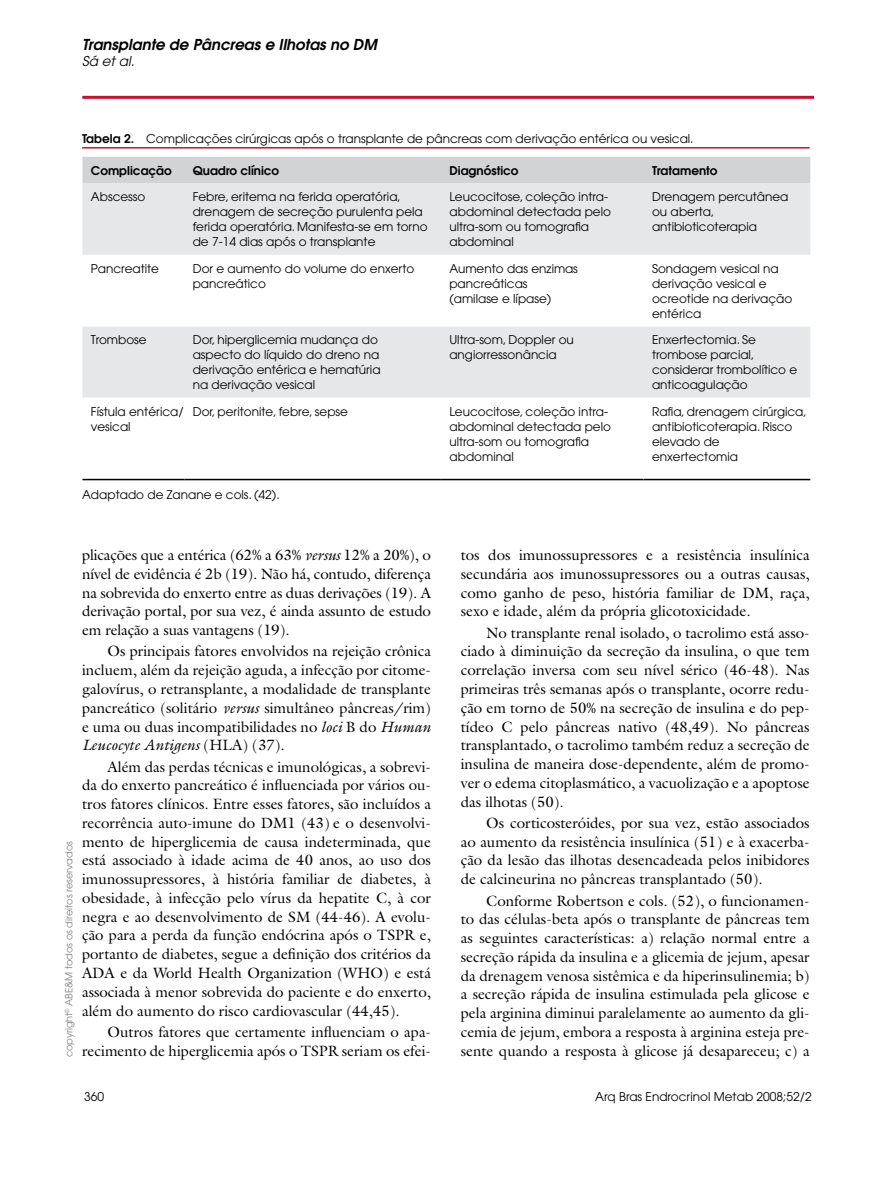
<style>
.page{position:relative;width:896px;height:1194px;background:#fff}
.page>*{position:absolute;margin:0;border:0;box-sizing:border-box;transform-origin:0 0}
.t1{font:15px/18.8px "Galliard";color:#000;text-align:justify}
.t2{font:italic 600 15px "Avant Garde";color:#000}
.t3{font:italic 13.5px "Avant Garde";color:#000}
.t4{font:12px/15px "Avant Garde";color:#000}
.t5{font:600 12px "Avant Garde";color:#000}
.t6{font:9.9px "Avant Garde";letter-spacing:-.01em;color:#808285}
.s1{font-weight:600}
.s2{font-style:italic}
</style>
<div class="page">
<hr style="left:82px;top:96px;width:732px;height:3px;background:#c41230">
<hr style="left:82px;top:147px;width:727px;height:1px;background:#c41230">
<div style="left:82px;top:157px;width:728px;height:26px;background:#d1d3d4"></div>
<div style="left:82px;top:183px;width:728px;height:72px;background:#e6e7e8"></div>
<div style="left:82px;top:326px;width:728px;height:72px;background:#e6e7e8"></div>
<hr style="left:82px;top:478px;width:102px;height:2px;background:#000">
<hr style="left:184px;top:478px;width:257px;height:2px;background:#000">
<hr style="left:441px;top:478px;width:202px;height:2px;background:#000">
<hr style="left:643px;top:478px;width:167px;height:2px;background:#000">
<p class="t2" style="left:82px;top:35px;width:296px">Transplante de Pâncreas e Ilhotas no DM</p>
<p class="t3" style="left:82px;top:53px;width:54px">Sá et al.</p>
<p class="t4" style="left:82px;top:131px;width:613px"><span class="s1">Tabela 2.</span> Complicações cirúrgicas após o transplante de pâncreas com derivação entérica ou vesical.</p>
<p class="t5" style="left:91px;top:163px;width:82px">Complicação</p>
<p class="t5" style="left:193px;top:163px;width:88px">Quadro clínico</p>
<p class="t5" style="left:449px;top:163px;width:71px">Diagnóstico</p>
<p class="t5" style="left:652px;top:163px;width:67px">Tratamento</p>
<p class="t4" style="left:91px;top:189px;width:56px">Abscesso</p>
<p class="t4" style="left:193px;top:189px;width:236px">Febre, eritema na ferida operatória, drenagem de secreção purulenta pela ferida operatória. Manifesta-se em torno de 7-14 dias após o transplante</p>
<p class="t4" style="left:449px;top:189px;width:163px">Leucocitose, coleção intra&shy;abdominal detectada pelo ultra-som ou tomografia abdominal</p>
<p class="t4" style="left:652px;top:189px;width:138px">Drenagem percutânea ou aberta, antibioticoterapia</p>
<p class="t4" style="left:91px;top:261px;width:70px">Pancreatite</p>
<p class="t4" style="left:193px;top:261px;width:223px">Dor e aumento do volume do enxerto pancreático</p>
<p class="t4" style="left:449px;top:261px;width:130px">Aumento das enzimas pancreáticas (amilase e lípase)</p>
<p class="t4" style="left:652px;top:261px;width:142px">Sondagem vesical na derivação vesical e ocreotide na derivação entérica</p>
<p class="t4" style="left:91px;top:332px;width:57px">Trombose</p>
<p class="t4" style="left:193px;top:332px;width:189px">Dor, hiperglicemia mudança do aspecto do líquido do dreno na derivação entérica e hematúria na derivação vesical</p>
<p class="t4" style="left:449px;top:332px;width:126px">Ultra-som, Doppler ou angiorressonância</p>
<p class="t4" style="left:652px;top:332px;width:147px">Enxertectomia. Se trombose parcial, considerar trombolítico e anticoagulação</p>
<p class="t4" style="left:91px;top:403px;width:94px">Fístula entérica/ vesical</p>
<p class="t4" style="left:193px;top:403px;width:157px">Dor, peritonite, febre, sepse</p>
<p class="t4" style="left:449px;top:403px;width:163px">Leucocitose, coleção intra&shy;abdominal detectada pelo ultra-som ou tomografia abdominal</p>
<p class="t4" style="left:652px;top:403px;width:156px">Rafia, drenagem cirúrgica, antibioticoterapia. Risco elevado de enxertectomia</p>
<p class="t4" style="left:82px;top:487px;width:199px">Adaptado de Zanane e cols. (42).</p>
<p class="t1" style="left:82px;top:545px;width:350px">plicações que a entérica (62% a 63% <span class="s2">versus</span> 12% a 20%), o nível de evidência é 2b (19). Não há, contudo, diferença na sobrevida do enxerto entre as duas derivações (19). A derivação portal, por sua vez, é ainda assunto de estudo em relação a suas vantagens (19).</p>
<p class="t1" style="left:82px;top:641px;width:350px;text-indent:26px">Os principais fatores envolvidos na rejeição crônica incluem, além da rejeição aguda, a infecção por citome&shy;galovírus, o retransplante, a modalidade de transplante pancreático (solitário <span class="s2">versus</span> simultâneo pâncreas/rim) e uma ou duas incompatibilidades no <span class="s2">loci</span> B do <span class="s2">Human Leucocyte Antigens</span> (HLA) (37).</p>
<p class="t1" style="left:82px;top:756px;width:350px;text-indent:26px">Além das perdas técnicas e imunológicas, a sobrevi&shy;da do enxerto pancreático é influenciada por vários ou&shy;tros fatores clínicos. Entre esses fatores, são incluídos a recorrência auto-imune do DM1 (43) e o desenvolvi&shy;mento de hiperglicemia de causa indeterminada, que está associado à idade acima de 40 anos, ao uso dos imunossupressores, à história familiar de diabetes, à obesidade, à infecção pelo vírus da hepatite C, à cor negra e ao desenvolvimento de SM (44-46). A evolu&shy;ção para a perda da função endócrina após o TSPR e, portanto de diabetes, segue a definição dos critérios da ADA e da World Health Organization (WHO) e está associada à menor sobrevida do paciente e do enxerto, além do aumento do risco cardiovascular (44,45).</p>
<p class="t1" style="left:82px;top:1021px;width:350px;text-align:right">Outros fatores que certamente influenciam o apa&shy;recimento de hiperglicemia após o TSPR seriam os efei-</p>
<p class="t6" style="left:63px;top:1056px;width:217px;rotate:-90deg">copyright<sup>©</sup> ABE&amp;M todos os direitos reservados</p>
<p class="t1" style="left:460px;top:545px;width:350px">tos dos imunossupressores e a resistência insulínica secundária aos imunossupressores ou a outras causas, como ganho de peso, história familiar de DM, raça, sexo e idade, além da própria glicotoxicidade.</p>
<p class="t1" style="left:460px;top:623px;width:350px;text-indent:26px">No transplante renal isolado, o tacrolimo está asso&shy;ciado à diminuição da secreção da insulina, o que tem correlação inversa com seu nível sérico (46-48). Nas primeiras três semanas após o transplante, ocorre redu&shy;ção em torno de 50% na secreção de insulina e do pep&shy;tídeo C pelo pâncreas nativo (48,49). No pâncreas transplantado, o tacrolimo também reduz a secreção de insulina de maneira dose-dependente, além de promo&shy;ver o edema citoplasmático, a vacuolização e a apoptose das ilhotas (50).</p>
<p class="t1" style="left:460px;top:813px;width:350px;text-indent:26px">Os corticosteróides, por sua vez, estão associados ao aumento da resistência insulínica (51) e à exacerba&shy;ção da lesão das ilhotas desencadeada pelos inibidores de calcineurina no pâncreas transplantado (50).</p>
<p class="t1" style="left:460px;top:890px;width:350px;text-indent:26px">Conforme Robertson e cols. (52), o funcionamen&shy;to das células-beta após o transplante de pâncreas tem as seguintes características: a) relação normal entre a secreção rápida da insulina e a glicemia de jejum, apesar da drenagem venosa sistêmica e da hiperinsulinemia; b) a secreção rápida de insulina estimulada pela glicose e pela arginina diminui paralelamente ao aumento da gli&shy;cemia de jejum, embora a resposta à arginina esteja pre&shy;sente quando a resposta à glicose já desapareceu; c) a</p>
<p class="t4" style="left:84px;top:1089px;width:21px">360</p>
<p class="t4" style="left:595px;top:1089px;width:218px">Arq Bras Endrocrinol Metab 2008;52/2</p>
</div>
